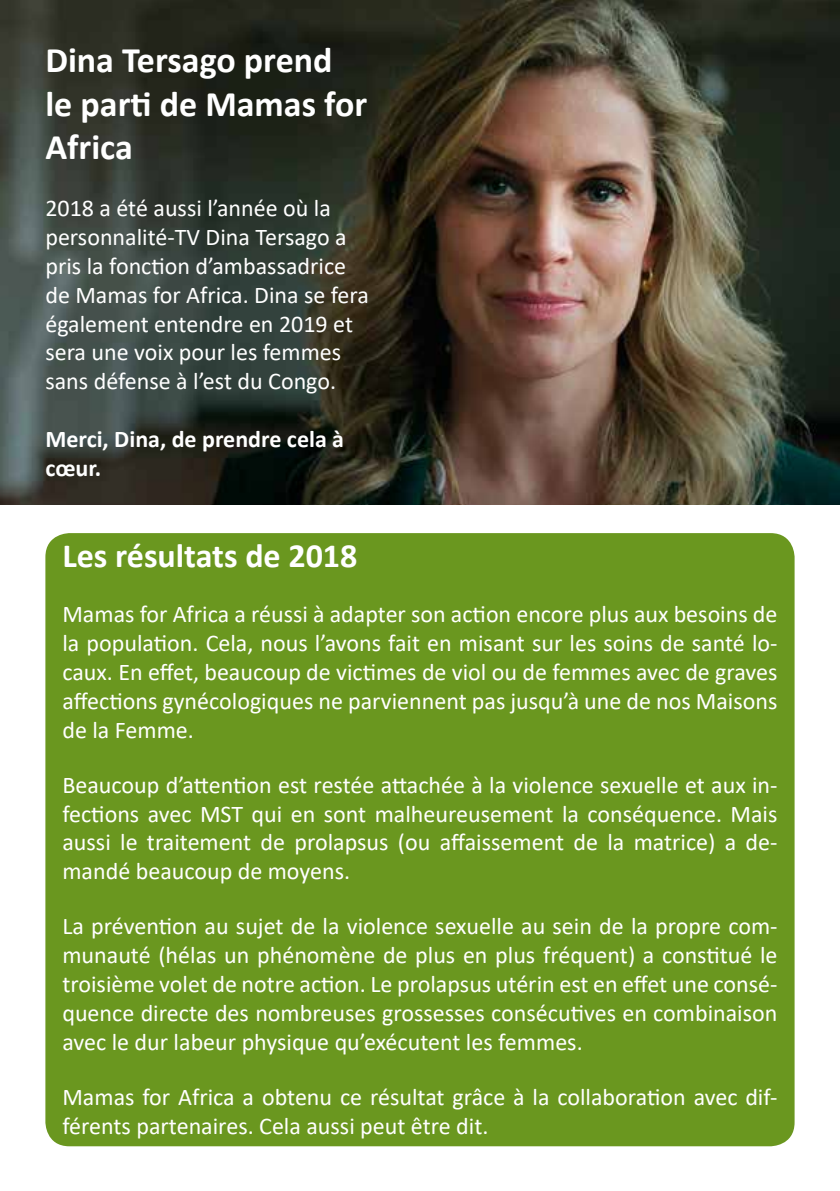
<style>
.page{position:relative;width:840px;height:1191px;background:#fff}
.page>*{position:absolute;margin:0;border:0;box-sizing:border-box;transform-origin:0 0}
.t1{font:700 36px/43.2px "Calibri";color:#fff}
.t2{font:700 34px "Calibri";color:#fff}
.t3{font:24px/28.8px "Calibri";color:#fff;text-align:justify}
.t4{font:700 24px/28.8px "Calibri";color:#fff}
</style>
<div class="page">
<img style="left:0;top:0;width:839px;height:505px">
<div style="left:45px;top:533px;width:749px;height:613px;background:#6a971f;border-radius:24px"></div>
<h1 class="t1" style="left:45px;top:38px;width:323px">Dina Tersago prend le parti de Mamas for<br>Africa</h1>
<p class="t3" style="left:45px;top:193px;width:325px;text-align:left">2018 a été aussi l’année où la personnalité-TV Dina Tersago a pris la fonction d’ambassadrice de Mamas for Africa. Dina se fera également entendre en 2019 et sera une voix pour les femmes sans défense à l’est du Congo.</p>
<p class="t4" style="left:45px;top:424px;width:300px">Merci, Dina, de prendre cela à cœur.</p>
<h2 class="t2" style="left:62px;top:532px;width:296px">Les résultats de 2018</h2>
<p class="t3" style="left:62px;top:599px;width:716px">Mamas for Africa a réussi à adapter son action encore plus aux besoins de la population. Cela, nous l’avons fait en misant sur les soins de santé lo&shy;caux. En effet, beaucoup de victimes de viol ou de femmes avec de graves affections gynécologiques ne parviennent pas jusqu’à une de nos Maisons de la Femme.</p>
<p class="t3" style="left:62px;top:770px;width:716px">Beaucoup d’attention est restée attachée à la violence sexuelle et aux in&shy;fections avec MST qui en sont malheureusement la conséquence. Mais aussi le traitement de prolapsus (ou affaissement de la matrice) a de&shy;mandé beaucoup de moyens.</p>
<p class="t3" style="left:62px;top:911px;width:716px">La prévention au sujet de la violence sexuelle au sein de la propre com&shy;munauté (hélas un phénomène de plus en plus fréquent) a constitué le troisième volet de notre action. Le prolapsus utérin est en effet une consé&shy;quence directe des nombreuses grossesses consécutives en combinaison avec le dur labeur physique qu’exécutent les femmes.</p>
<p class="t3" style="left:62px;top:1082px;width:716px">Mamas for Africa a obtenu ce résultat grâce à la collaboration avec dif&shy;férents partenaires. Cela aussi peut être dit.</p>
</div>
